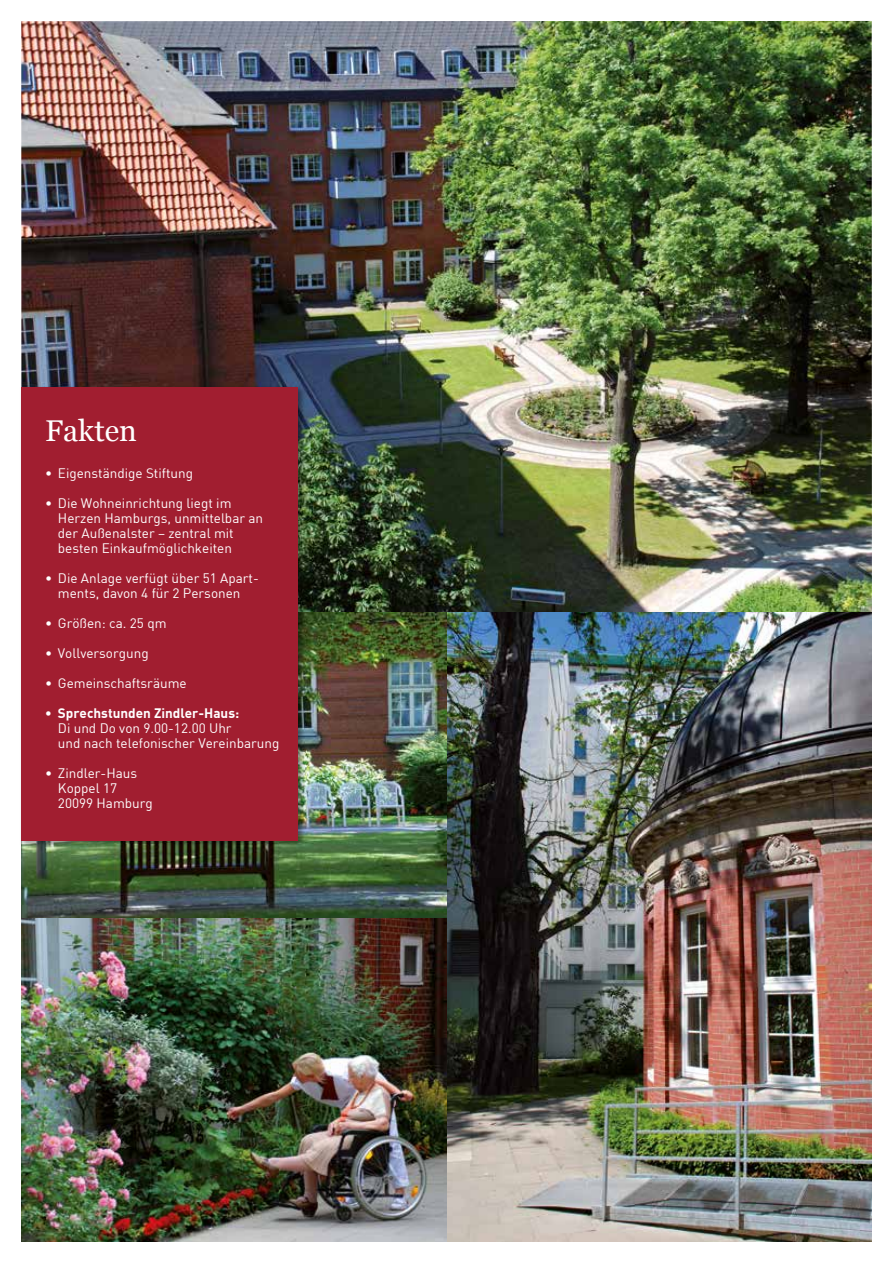
<style>
.page{position:relative;width:893px;height:1263px;background:#fff}
.page>*{position:absolute;margin:0;border:0;box-sizing:border-box;transform-origin:0 0}
.t1{font:30px "Georgia";color:#fff}
.t2{font:13.5px/15px "DIN Offc Pro";color:#fff}
.t3{font:700 13.5px "DIN Offc Pro";color:#fff}
</style>
<div class="page">
<img style="left:21px;top:21px;width:851px;height:591px">
<img style="left:446px;top:612px;width:426px;height:630px">
<img style="left:21px;top:612px;width:425px;height:306px">
<img style="left:21px;top:918px;width:425px;height:324px">
<div style="left:20px;top:385px;width:285px;height:463px;background:#000;opacity:.4"></div>
<div style="left:21px;top:387px;width:277px;height:453px;background:#a11e30"></div>
<h1 class="t1" style="left:45px;top:414px;width:93px">Fakten</h1>
<p class="t2" style="left:45px;top:464px;width:149px">• Eigenständige Stiftung</p>
<p class="t2" style="left:58px;top:494px;width:207px;text-indent:-13px">• Die Wohneinrichtung liegt im<br>Herzen Hamburgs, unmittelbar an der Außenalster – zentral mit besten Einkaufmöglichkeiten</p>
<p class="t2" style="left:45px;top:569px;width:215px;text-align:center">• Die Anlage verfügt über 51 Apart&shy;ments, davon 4 für 2 Personen</p>
<p class="t2" style="left:45px;top:614px;width:123px">• Größen: ca. 25 qm</p>
<p class="t2" style="left:45px;top:644px;width:105px">• Vollversorgung</p>
<p class="t2" style="left:45px;top:674px;width:143px">• Gemeinschaftsräume</p>
<p class="t3" style="left:45px;top:702px;width:196px">• Sprechstunden Zindler-Haus:</p>
<p class="t2" style="left:58px;top:719px;width:223px">Di und Do von 9.00-12.00 Uhr<br>und nach telefonischer Vereinbarung</p>
<p class="t2" style="left:58px;top:764px;width:96px;text-indent:-13px">• Zindler-Haus<br>Koppel 17<br>20099 Hamburg</p>
</div>
